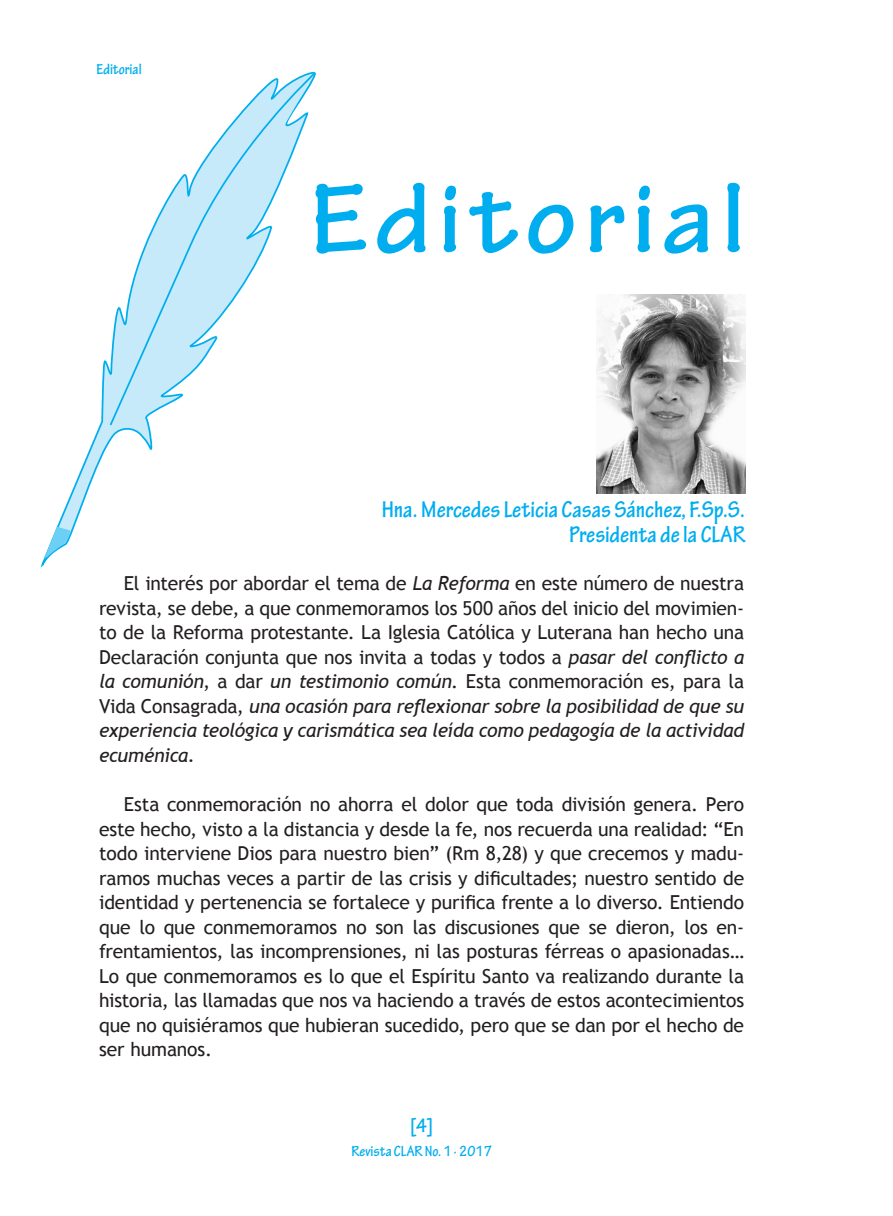
<style>
.page{position:relative;width:893px;height:1216px;background:#fff}
.page>*{position:absolute;margin:0;border:0;box-sizing:border-box;transform-origin:0 0}
.t1{font:700 105px "Tekton Pro";letter-spacing:.075em;color:#00aeef}
.t2{font:700 condensed 24.5px/24.5px "Tekton Pro";color:#00aeef;text-align:right}
.t3{font:700 condensed 21px "Tekton Pro";color:#00aeef}
.t4{font:19.25px/24.5px "Trebuchet MS";letter-spacing:-.005em;color:#231f20;text-align:justify}
.t5{font:700 condensed 15.75px "Tekton Pro";color:#00aeef}
.s1{font-style:italic}
</style>
<div class="page">
<svg style="left:40px;top:71px;width:274px;height:497px"></svg>
<svg style="left:44px;top:526px;width:26px;height:33px"></svg>
<svg style="left:109px;top:72px;width:207px;height:354px"></svg>
<img style="left:596px;top:295px;width:149px;height:198px">
<p class="t5" style="left:97px;top:60px;width:47px">Editorial</p>
<h1 class="t1" style="left:310px;top:157px;width:436px">Editorial</h1>
<p class="t2" style="left:382px;top:497px;width:365px">Hna. Mercedes Leticia Casas Sánchez, F.Sp.S.<br>Presidenta de la CLAR</p>
<p class="t4" style="left:99px;top:571px;width:646px;text-indent:25px">El interés por abordar el tema de <span class="s1">La Reforma</span> en este número de nuestra revista, se debe, a que conmemoramos los 500 años del inicio del movimien&shy;to de la Reforma protestante. La Iglesia Católica y Luterana han hecho una Declaración conjunta que nos invita a todas y todos a <span class="s1">pasar del conflicto a la comunión</span>, a dar <span class="s1">un testimonio común</span>. Esta conmemoración es, para la Vida Consagrada, <span class="s1">una ocasión para reflexionar sobre la posibilidad de que su experiencia teológica y carismática sea leída como pedagogía de la actividad ecuménica.</span></p>
<p class="t4" style="left:99px;top:792px;width:646px;text-indent:25px">Esta conmemoración no ahorra el dolor que toda división genera. Pero este hecho, visto a la distancia y desde la fe, nos recuerda una realidad: “En todo interviene Dios para nuestro bien” (Rm 8,28) y que crecemos y madu&shy;ramos muchas veces a partir de las crisis y dificultades; nuestro sentido de identidad y pertenencia se fortalece y purifica frente a lo diverso. Entiendo que lo que conmemoramos no son las discusiones que se dieron, los en&shy;frentamientos, las incomprensiones, ni las posturas férreas o apasionadas… Lo que conmemoramos es lo que el Espíritu Santo va realizando durante la historia, las llamadas que nos va haciendo a través de estos acontecimientos que no quisiéramos que hubieran sucedido, pero que se dan por el hecho de ser humanos.</p>
<p class="t3" style="left:410px;top:1112px;width:24px">[4]</p>
<p class="t5" style="left:351px;top:1141px;width:142px">Revista CLAR No. 1 · 2017</p>
</div>
